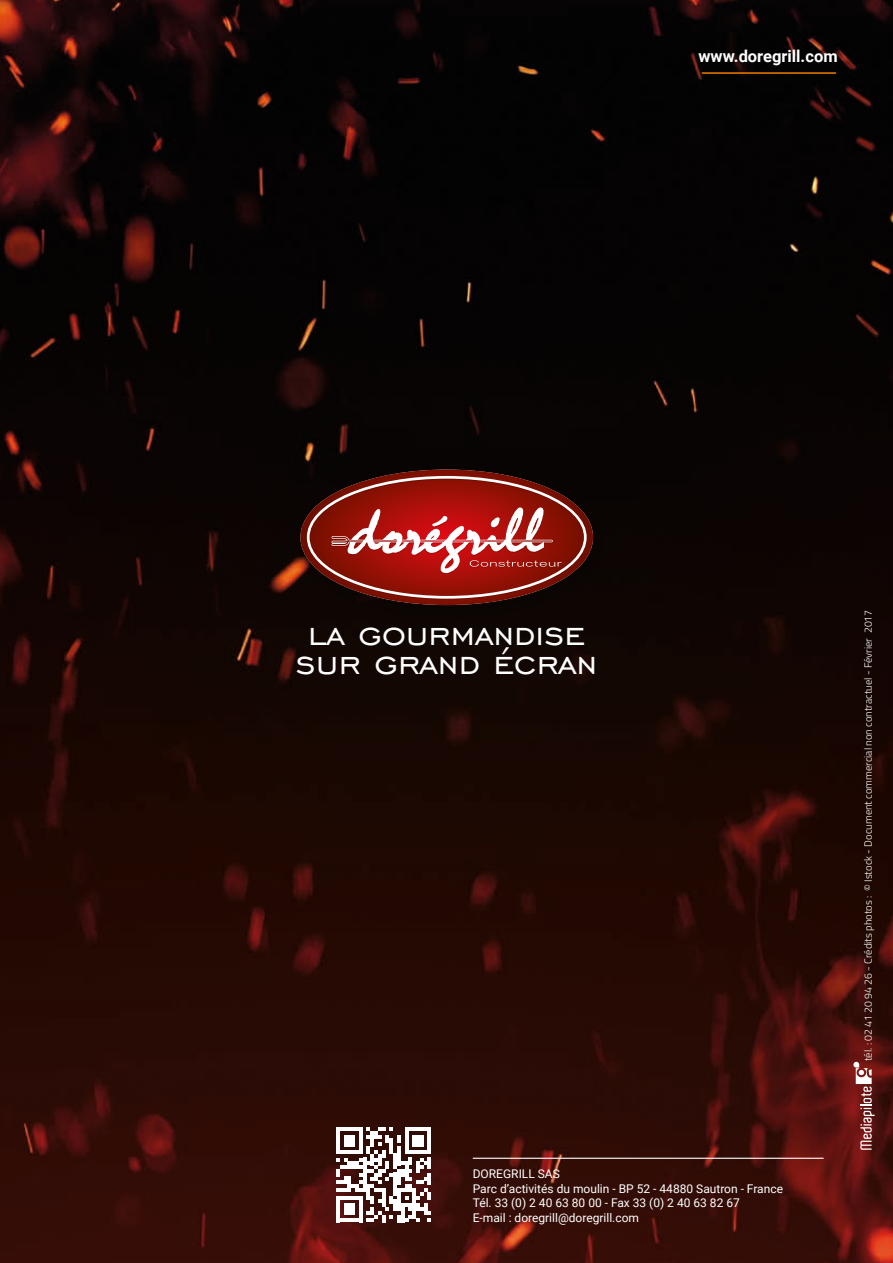
<style>
.page{position:relative;width:893px;height:1263px;background:#fff}
.page>*{position:absolute;margin:0;border:0;box-sizing:border-box;transform-origin:0 0}
.t1{font:40.95px/29px "Engravers Gothic BT";color:#fff;text-align:center}
.t2{font:700 16.5px "Roboto";color:#fff}
.t3{font:12px/14.4px "Roboto";color:#fff}
.t4{font:300 10.5px "Titillium Web";color:#fff}
</style>
<div class="page">
<img style="left:0;top:0;width:893px;height:1263px">
<hr style="left:473px;top:1158px;width:350px;height:1px;background:#fff">
<hr style="left:702px;top:72px;width:134px;height:2px;background:#ef7d00">
<svg style="left:853px;top:1062px;width:22px;height:88px"></svg>
<div style="left:295px;top:467px;width:308px;height:153px;background:#0d0503"></div>
<svg style="left:300px;top:469px;width:293px;height:136px"></svg>
<svg style="left:336px;top:1127px;width:95px;height:95px"></svg>
<h2 class="t2" style="left:698px;top:45px;width:141px">www.doregrill.com</h2>
<h1 class="t1" style="left:296px;top:618px;width:303px">la gourmandise sur grand écran</h1>
<p class="t3" style="left:473px;top:1166px;width:312px">DOREGRILL SAS<br>Parc d’activités du moulin - BP 52 - 44880 Sautron - France Tél. 33 (0) 2 40 63 80 00 - Fax 33 (0) 2 40 63 82 67<br>E-mail : doregrill@doregrill.com</p>
<p class="t4" style="left:861px;top:1061px;width:453px;rotate:-90deg">tél. : 02 41 20 94 26 - Crédits photos : © Istock - Document commercial non contractuel - Février 2017</p>
</div>
